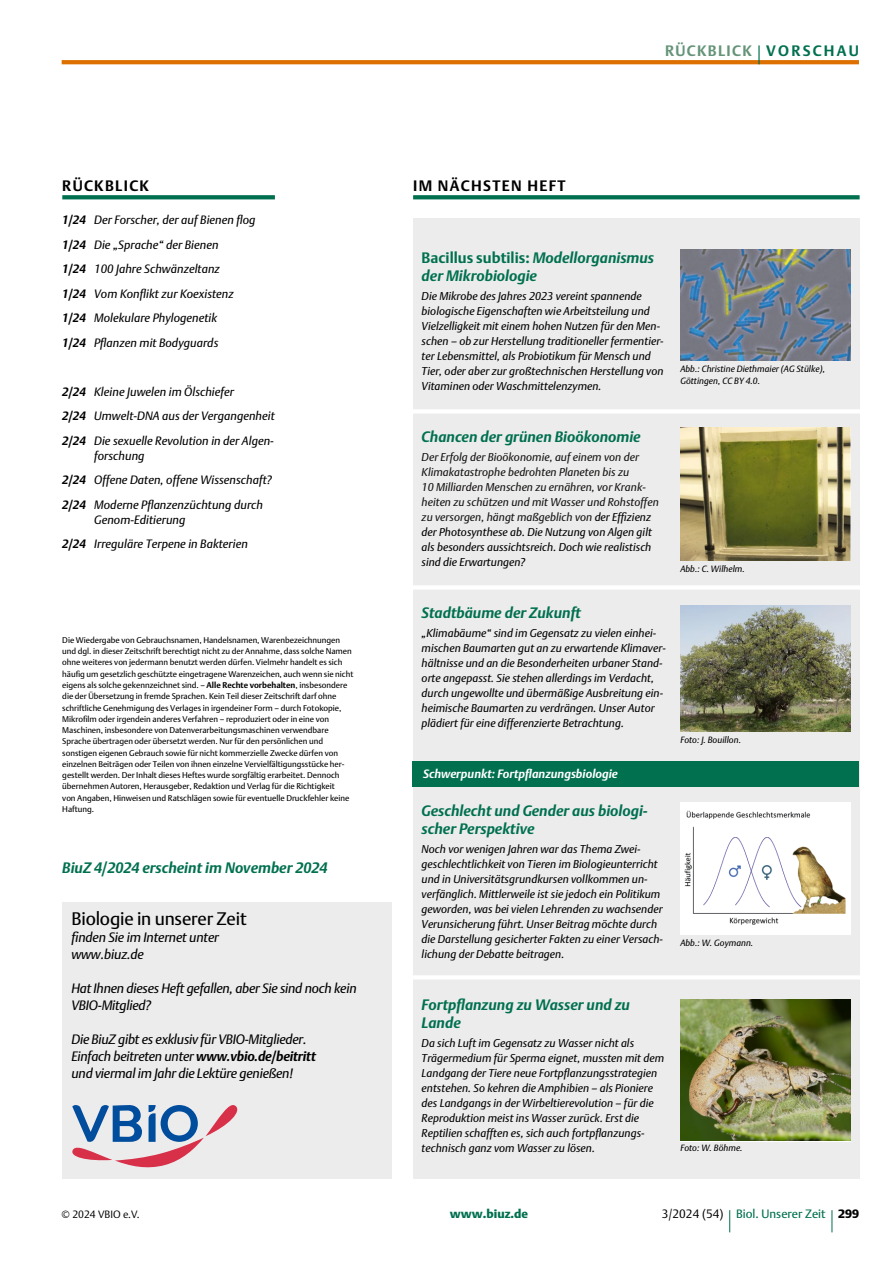
<style>
.page{position:relative;width:893px;height:1263px;background:#fff}
.page>*{position:absolute;margin:0;border:0;box-sizing:border-box;transform-origin:0 0}
.t1{font:18px "DTL Argo T";letter-spacing:-.01em;color:#000}
.t2{font:italic 700 15px/18px "DTL Argo T";color:#00704f}
.t3{font:700 15px "DTL Argo T";letter-spacing:.09em;color:#000}
.t4{font:700 15px "DTL Argo T";letter-spacing:.09em;color:#659479}
.t5{font:700 15px "DTL Argo T";letter-spacing:.15em;color:#00704f}
.t6{font:italic 13.5px/17px "DTL Argo T";letter-spacing:-.015em;color:#000}
.t7{font:italic 12px/24.5px "DTL Argo T";letter-spacing:.005em;color:#000}
.t8{font:italic 700 12px/24.5px "DTL Argo T";letter-spacing:.005em;color:#000;text-align:justify}
.t9{font:italic 700 12px "DTL Argo T";color:#fff}
.t10{font:12px "DTL Argo T";color:#00704f}
.t11{font:12px "DTL Argo T Black";color:#00704f}
.t12{font:12px "DTL Argo T Light";color:#000}
.t13{font:italic 11.25px/15px "DTL Argo T";letter-spacing:.005em;color:#000}
.t14{font:italic 11.25px/15px "DTL Argo T";letter-spacing:.005em;color:#161413}
.t15{font:10.5px "DTL Argo T Light";color:#000}
.t16{font:italic 9px/12px "DTL Argo T";letter-spacing:.005em;color:#000}
.t17{font:8.25px/11.2px "DTL Argo T";letter-spacing:-.005em;color:#000}
.s1{font-style:normal}
.s2{font-weight:700}
.s3{color:#000}
.s4{font-family:"DTL Argo T Black";color:#000}
</style>
<div class="page">
<div style="left:413px;top:218px;width:447px;height:961px;background:#ececec"></div>
<div style="left:62px;top:902px;width:330px;height:276px;background:#ececec"></div>
<hr style="left:412px;top:975px;width:454px;height:4px;background:#fff">
<div style="left:412px;top:585px;width:458px;height:5px;background:#fff"></div>
<div style="left:412px;top:409px;width:458px;height:5px;background:#fff"></div>
<svg style="left:413px;top:195px;width:447px;height:4px;background:#0b7656"></svg>
<svg style="left:62px;top:195px;width:213px;height:4px"></svg>
<svg style="left:62px;top:60px;width:797px;height:4px;background:#de7305"></svg>
<svg style="left:758px;top:45px;width:2px;height:19px"></svg>
<svg style="left:832px;top:1210px;width:1px;height:22px"></svg>
<svg style="left:729px;top:1210px;width:1px;height:22px"></svg>
<div style="left:680px;top:802px;width:170px;height:132px;background:#fff"></div>
<img style="left:684px;top:810px;width:162px;height:115px">
<img style="left:680px;top:250px;width:170px;height:111px">
<img style="left:680px;top:427px;width:170px;height:133px">
<img style="left:680px;top:606px;width:170px;height:125px">
<div style="left:412px;top:761px;width:447px;height:25px;background:#00704f"></div>
<svg style="left:72px;top:1105px;width:166px;height:63px"></svg>
<img style="left:680px;top:1000px;width:171px;height:140px">
<h5 class="t4" style="left:665px;top:42px;width:88px">RÜCKBLICK</h5>
<p class="t5" style="left:766px;top:42px;width:94px">VORSCHAU</p>
<p class="t3" style="left:62px;top:177px;width:88px">RÜCKBLICK</p>
<p class="t3" style="left:413px;top:177px;width:154px">IM NÄCHSTEN HEFT</p>
<p class="t8" style="left:62px;top:207px;width:25px">1/24</p>
<p class="t7" style="left:94px;top:207px;width:163px">Der Forscher, der auf Bienen fog</p>
<p class="t8" style="left:62px;top:232px;width:25px">1/24<br>1/24<br>1/24<br>1/24<br>1/24</p>
<p class="t7" style="left:94px;top:232px;width:141px">Die „Sprache“ der Bienen<br>100 Jahre Schwänzeltanz<br>Vom Konfikt zur Koexistenz<br>Molekulare Phylogenetik<br>Pfanzen mit Bodyguards</p>
<p class="t2" style="left:422px;top:248px;width:234px"><span class="s1">Bacillus subtilis:</span> Modellorganismus der Mikrobiologie</p>
<p class="t13" style="left:422px;top:288px;width:244px">Die Mikrobe des Jahres 2023 vereint spannende biologische Eigenschaften wie Arbeitsteilung und Vielzelligkeit mit einem hohen Nutzen für den Men&shy;schen – ob zur Herstellung traditioneller fermentier&shy;ter Lebensmittel, als Probiotikum für Mensch und</p>
<p class="t8" style="left:62px;top:379px;width:25px">2/24</p>
<p class="t7" style="left:94px;top:379px;width:141px">Kleine Juwelen im Ölschiefer</p>
<p class="t8" style="left:62px;top:404px;width:25px">2/24</p>
<p class="t7" style="left:94px;top:404px;width:182px">Umwelt-DNA aus der Vergangenheit</p>
<p class="t8" style="left:62px;top:428px;width:25px">2/24</p>
<p class="t8" style="left:62px;top:468px;width:25px">2/24<br>2/24</p>
<p class="t8" style="left:62px;top:532px;width:25px">2/24</p>
<p class="t7" style="left:94px;top:433px;width:181px;line-height:15px">Die sexuelle Revolution in der Algen&shy;forschung</p>
<p class="t7" style="left:94px;top:468px;width:179px">Offene Daten, offene Wissenschaft?<br>Moderne Pfanzenzüchtung durch</p>
<p class="t7" style="left:94px;top:507px;width:155px">Genom-Editierung<br>Irreguläre Terpene in Bakterien</p>
<p class="t17" style="left:62px;top:634px;width:293px">Die Wiedergabe von Gebrauchsnamen, Handelsnamen, Warenbezeichnungen und dgl. in dieser Zeitschrift berechtigt nicht zu der Annahme, dass solche Namen ohne weiteres von jedermann benutzt werden dürfen. Vielmehr handelt es sich häufg um gesetzlich geschützte eingetragene Warenzeichen, auch wenn sie nicht eigens als solche gekennzeichnet sind. – <span class="s2">Alle Rechte vorbehalten</span>, insbesondere die der Übersetzung in fremde Sprachen. Kein Teil dieser Zeitschrift darf ohne schriftliche Genehmigung des Verlages in irgendeiner Form – durch Fotokopie, Mikroflm oder irgendein anderes Verfahren – reproduziert oder in eine von Maschinen, insbesondere von Datenverarbeitungsmaschinen verwendbare Sprache übertragen oder übersetzt werden. Nur für den persönlichen und sonstigen eigenen Gebrauch sowie für nicht kommerzielle Zwecke dürfen von einzelnen Beiträgen oder Teilen von ihnen einzelne Vervielfältigungsstücke her&shy;gestellt werden. Der Inhalt dieses Heftes wurde sorgfältig erarbeitet. Dennoch übernehmen Autoren, Herausgeber, Redaktion und Verlag für die Richtigkeit<br>von Angaben, Hinweisen und Ratschlägen sowie für eventuelle Druckfehler keine Haftung.</p>
<p class="t2" style="left:62px;top:858px;width:267px">BiuZ 4/2024 erscheint im November 2024</p>
<p class="t1" style="left:71px;top:908px;width:177px">Biologie in unserer Zeit</p>
<p class="t6" style="left:71px;top:929px;width:149px">fnden Sie im Internet unter www.biuz.de</p>
<p class="t13" style="left:422px;top:363px;width:243px">Tier, oder aber zur großtechnischen Herstellung von<br>Vitaminen oder Waschmittelenzymen.</p>
<p class="t2" style="left:422px;top:427px;width:221px">Chancen der grünen Bioökonomie</p>
<p class="t14" style="left:422px;top:449px;width:239px">Der Erfolg der Bioökonomie, auf einem von der Klimakatastrophe bedrohten Planeten bis zu<br>10 Milliarden Menschen zu ernähren, vor Krank&shy;heiten zu schützen und mit Wasser und Rohstoffen zu versorgen, hängt maßgeblich von <span class="s3">der Effzienz der Photosynthese ab. Die Nutzung von Algen gilt als besonders aussichtsreich. Doch wie realistisch</span></p>
<p class="t13" style="left:422px;top:554px;width:105px">sind die Erwartungen?</p>
<p class="t2" style="left:422px;top:604px;width:161px">Stadtbäume der Zukunft</p>
<p class="t13" style="left:422px;top:626px;width:246px">„Klimabäume“ sind im Gegensatz zu vielen einhei&shy;mischen Baumarten gut an zu erwartende Klimaver&shy;hältnisse und an die Besonderheiten urbaner Stand&shy;orte angepasst. Sie stehen allerdings im Verdacht, durch ungewollte und übermäßige Ausbreitung ein&shy;heimische Baumarten zu verdrängen. Unser Autor plädiert für eine differenzierte Betrachtung.</p>
<p class="t9" style="left:423px;top:767px;width:196px">Schwerpunkt: Fortpfanzungsbiologie</p>
<p class="t2" style="left:422px;top:801px;width:228px">Geschlecht und Gender aus biologi&shy;scher Perspektive</p>
<p class="t13" style="left:422px;top:841px;width:243px">Noch vor wenigen Jahren war das Thema Zwei&shy;geschlechtlichkeit von Tieren im Biologieunterricht und in Universitätsgrundkursen vollkommen un&shy;verfänglich. Mittlerweile ist sie jedoch ein Politikum geworden, was bei vielen Lehrenden zu wachsender Verunsicherung führt. Unser Beitrag möchte durch die Darstellung gesicherter Fakten zu einer Versach&shy;lichung der Debatte beitragen.</p>
<p class="t16" style="left:680px;top:363px;width:146px">Abb.: Christine Diethmaier (AG Stülke),<br>Göttingen, CC BY 4.0.</p>
<p class="t16" style="left:680px;top:563px;width:66px">Abb.: C. Wilhelm.</p>
<p class="t16" style="left:680px;top:733px;width:62px">Foto: J. Bouillon.</p>
<p class="t16" style="left:680px;top:936px;width:74px">Abb.: W. Goymann.</p>
<p class="t6" style="left:71px;top:980px;width:287px">Hat Ihnen dieses Heft gefallen, aber Sie sind noch kein<br>VBIO-Mitglied?</p>
<p class="t6" style="left:71px;top:1031px;width:246px">Die BiuZ gibt es exklusiv für VBIO-Mitglieder.<br>Einfach beitreten unter <span class="s2">www.vbio.de/beitritt </span>und viermal im Jahr die Lektüre genießen!</p>
<p class="t2" style="left:422px;top:995px;width:210px">Fortpfanzung zu Wasser und zu<br>Lande</p>
<p class="t13" style="left:422px;top:1035px;width:244px">Da sich Luft im Gegensatz zu Wasser nicht als Trägermedium für Sperma eignet, mussten mit dem Landgang der Tiere neue Fortpfanzungsstrategien entstehen. So kehren die Amphibien – als Pioniere des Landgangs in der Wirbeltierevolution – für die Reproduktion meist ins Wasser zurück. Erst die Reptilien schafften es, sich auch fortpfanzungs-</p>
<p class="t13" style="left:422px;top:1140px;width:175px">technisch ganz vom Wasser zu lösen.</p>
<p class="t16" style="left:680px;top:1141px;width:64px">Foto: W. Böhme.</p>
<p class="t15" style="left:62px;top:1208px;width:80px">© 2024 VBIO e.V.</p>
<p class="t11" style="left:450px;top:1207px;width:80px">www.biuz.de</p>
<p class="t12" style="left:662px;top:1207px;width:63px">3/2024 (54)</p>
<p class="t10" style="left:736px;top:1207px;width:124px">Biol. Unserer Zeit <span class="s4">299</span></p>
</div>
